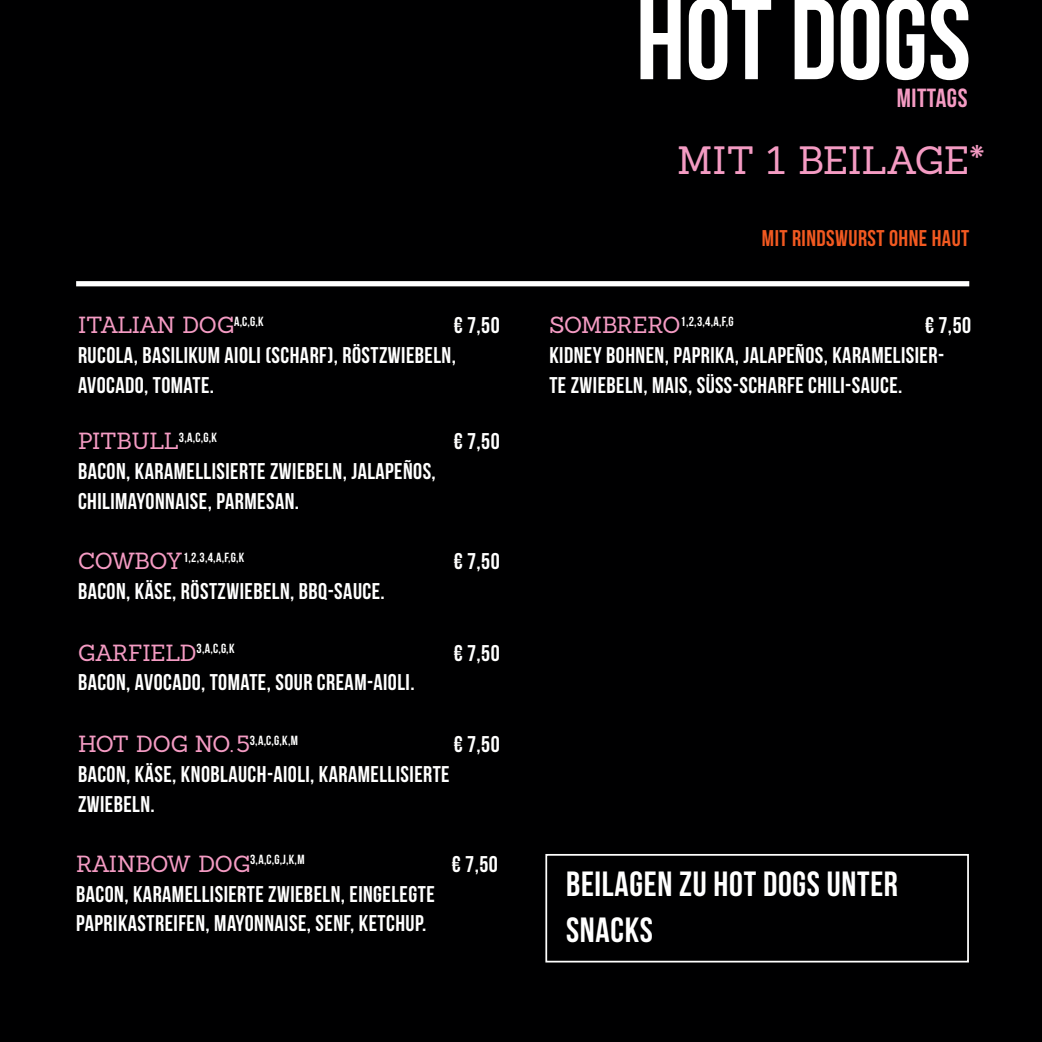
<style>
.page{position:relative;width:1042px;height:1042px;background:#000001}
.page>*{position:absolute;margin:0;border:0;box-sizing:border-box;transform-origin:0 0}
.t1{font:115.5px "Bebas Neue";color:#fff}
.t2{font:38.5px "Sanchez";letter-spacing:-.005em;color:#f49bc3}
.t3{font:35px/45.5px "Bebas Neue";letter-spacing:.02em;color:#fff}
.t4{font:26.25px "Bebas Neue";letter-spacing:.02em;color:#f49bc3}
.t5{font:22.75px/29.8px "Bebas Neue";letter-spacing:.02em;color:#fff}
.t6{font:22.75px "Bebas Neue";letter-spacing:.02em;color:#f15921}
.t7{font:22.75px "Sanchez";letter-spacing:-.04em;color:#f49bc3}
.t8{font:13.3px "Bebas Neue";color:#fff}
.s1{font-family:"Sanchez";font-size:22.75px;color:#f49bc3}
</style>
<div class="page">
<div style="left:76px;top:281px;width:893px;height:5px;background:#fff"></div>
<div style="left:545px;top:854px;width:424px;height:108px;border:2px solid #fff"></div>
<p class="t1" style="left:636px;top:-24px;width:337px">HOT DOGS</p>
<p class="t4" style="left:897px;top:84px;width:72px">MITTAGS</p>
<p class="t2" style="left:677px;top:135px;width:309px">MIT 1 BEILAGE*</p>
<p class="t6" style="left:762px;top:225px;width:209px">MIT RINDSWURST OHNE HAUT</p>
<p class="t7" style="left:78px;top:310px;width:187px">ITALIAN DOG<sup>A,C,G,K</sup></p>
<p class="t5" style="left:78px;top:340px;width:379px">RUCOLA, BASILIKUM AIOLI (SCHARF), RÖSTZWIEBELN,<br>AVOCADO, TOMATE.</p>
<p class="t8" style="left:549px;top:314px;width:186px"><span class="s1">SOMBRERO</span>1,2,3,4,A,F,G</p>
<p class="t5" style="left:549px;top:340px;width:396px">KIDNEY BOHNEN, PAPRIKA, JALAPEÑOS, KARAMELISIER-<br>TE ZWIEBELN, MAIS, SÜß-SCHARFE CHILI-SAUCE.</p>
<p class="t5" style="left:454px;top:310px;width:48px">€ 7,50</p>
<p class="t5" style="left:925px;top:310px;width:48px">€ 7,50</p>
<p class="t8" style="left:78px;top:430px;width:140px"><span class="s1">PITBULL</span>3,A,C,G,K</p>
<p class="t5" style="left:78px;top:456px;width:359px">BACON, KARAMELLISIERTE ZWIEBELN, JALAPEÑOS,<br>CHILIMAYONNAISE, PARMESAN.</p>
<p class="t8" style="left:78px;top:550px;width:168px"><span class="s1">COWBOY</span>1,2,3,4,A,F,G,K</p>
<p class="t5" style="left:78px;top:576px;width:308px">BACON, KÄSE, RÖSTZWIEBELN, BBQ-SAUCE.</p>
<p class="t8" style="left:78px;top:641px;width:158px"><span class="s1">GARFIELD</span>3,A,C,G,K</p>
<p class="t5" style="left:78px;top:667px;width:338px">BACON, AVOCADO, TOMATE, SOUR CREAM-AIOLI.</p>
<p class="t5" style="left:454px;top:426px;width:48px">€ 7,50</p>
<p class="t5" style="left:454px;top:546px;width:48px">€ 7,50</p>
<p class="t5" style="left:454px;top:638px;width:48px">€ 7,50</p>
<p class="t8" style="left:78px;top:733px;width:221px"><span class="s1">HOT DOG NO.5</span>3,A,C,G,K,M</p>
<p class="t5" style="left:78px;top:759px;width:373px">BACON, KÄSE, KNOBLAUCH-AIOLI, KARAMELLISIERTE<br>ZWIEBELN.</p>
<p class="t5" style="left:454px;top:729px;width:48px">€ 7,50</p>
<p class="t8" style="left:76px;top:852px;width:230px"><span class="s1">RAINBOW DOG</span>3,A,C,G,J,K,M</p>
<p class="t5" style="left:76px;top:878px;width:360px">BACON, KARAMELLISIERTE ZWIEBELN, EINGELEGTE<br>PAPRIKASTREIFEN, MAYONNAISE, SENF, KETCHUP.</p>
<p class="t5" style="left:452px;top:849px;width:48px">€ 7,50</p>
<p class="t3" style="left:566px;top:861px;width:333px">BEILAGEN ZU HOT DOGS UNTER<br>SNACKS</p>
</div>
